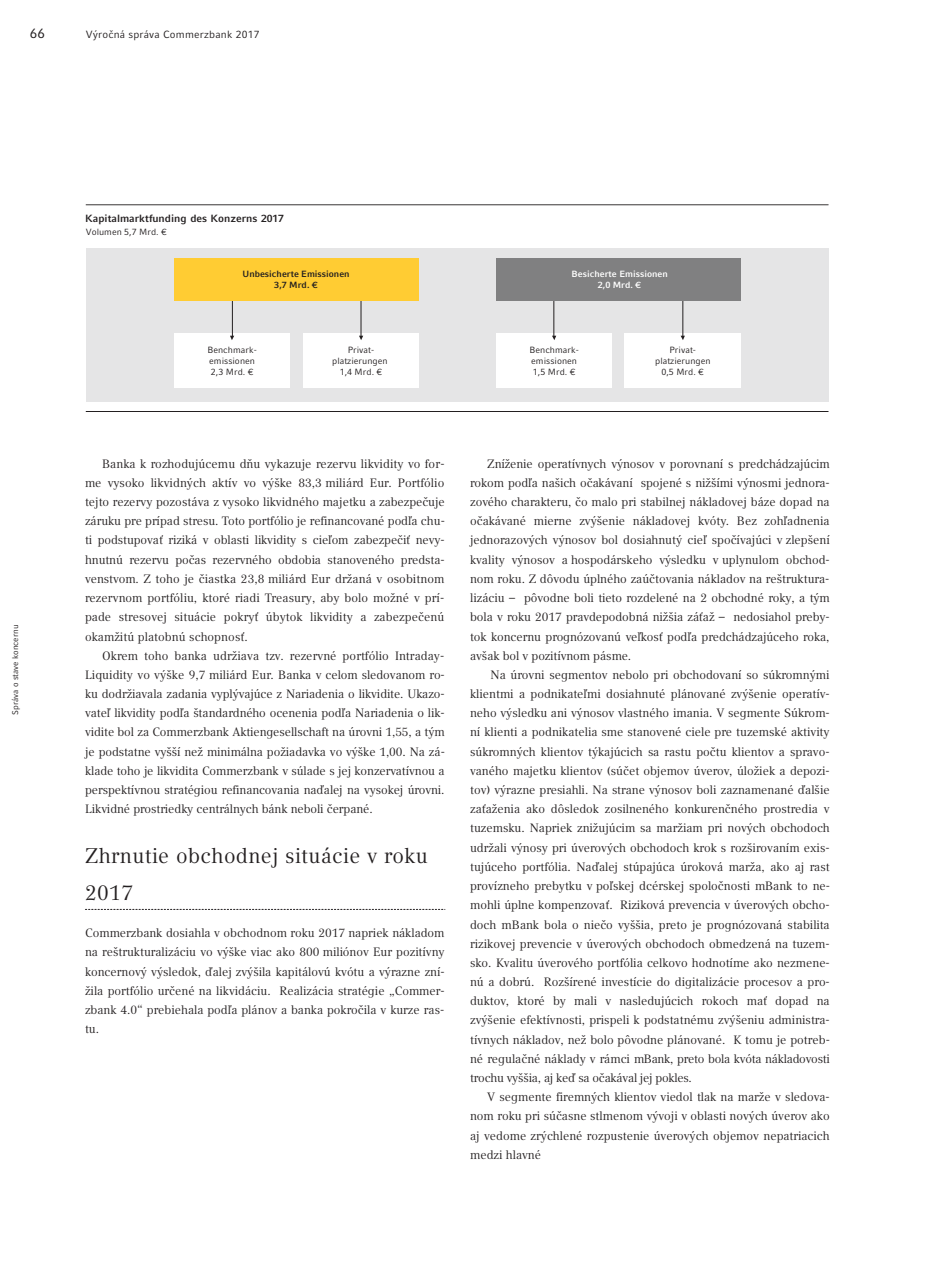
<style>
.page{position:relative;width:936px;height:1263px;background:#fff}
.page>*{position:absolute;margin:0;border:0;box-sizing:border-box;transform-origin:0 0}
.t1{font:21px/36.3px "Commerzbank Compatil Text";letter-spacing:.02em;color:#231f20}
.t2{font:13.5px "Commerzbank Compatil Fact";color:#231f20}
.t3{font:12px/19.2px "Commerzbank Compatil Text";letter-spacing:-.005em;color:#231f20;text-align:justify}
.t4{font:700 10.5px "Commerzbank Compatil Fact";letter-spacing:-.005em;color:#231f20}
.t5{font:10.5px "Commerzbank Compatil Fact";letter-spacing:.015em;color:#231f20}
.t6{font:9px/10.8px "Commerzbank Compatil Fact";letter-spacing:.005em;color:#231f20}
.t7{font:700 9px/10.8px "Commerzbank Compatil Fact";color:#231f20;text-align:center}
.t8{font:700 9px/10.8px "Commerzbank Compatil Fact";color:#fff;text-align:center}
.t9{font:8.25px "Commerzbank Compatil Fact";letter-spacing:-.005em;color:#231f20}
</style>
<div class="page">
<div style="left:86px;top:248px;width:742px;height:154px;background:#e5e5e6"></div>
<div style="left:496px;top:334px;width:116px;height:54px;background:#fff"></div>
<div style="left:624px;top:334px;width:117px;height:54px;background:#fff"></div>
<svg style="left:552px;top:336px;width:4px;height:4px"></svg>
<hr style="left:553px;top:277px;width:1px;height:60px;background:#231f20">
<hr style="left:682px;top:277px;width:1px;height:60px;background:#231f20">
<div style="left:496px;top:258px;width:245px;height:43px;background:#808081"></div>
<div style="left:174px;top:334px;width:116px;height:54px;background:#fff"></div>
<div style="left:303px;top:334px;width:116px;height:54px;background:#fff"></div>
<hr style="left:232px;top:277px;width:1px;height:60px;background:#231f20">
<hr style="left:360px;top:277px;width:1px;height:60px;background:#231f20">
<div style="left:174px;top:258px;width:245px;height:43px;background:#fc3"></div>
<hr style="left:86px;top:204px;width:742px;height:1px;background:#231f20">
<hr style="left:86px;top:411px;width:742px;height:1px;background:#231f20">
<svg style="left:85px;top:909px;width:360px;height:1px"></svg>
<p class="t2" style="left:30px;top:25px;width:17px">66</p>
<p class="t5" style="left:86px;top:28px;width:175px">Výročná správa Commerzbank 2017</p>
<p class="t9" style="left:10px;top:715px;width:92px;rotate:-90deg">Správa o stave koncernu</p>
<p class="t4" style="left:85px;top:212px;width:200px">Kapitalmarktfunding des Konzerns 2017</p>
<p class="t6" style="left:86px;top:226px;width:83px">Volumen 5,7 Mrd. €</p>
<p class="t7" style="left:242px;top:269px;width:109px">Unbesicherte Emissionen<br>3,7 Mrd. €</p>
<p class="t6" style="left:207px;top:345px;width:51px">Benchmark&shy;emissionen<br>2,3 Mrd. €</p>
<p class="t6" style="left:332px;top:345px;width:57px;text-align:center">Privat&shy;platzierungen<br>1,4 Mrd. €</p>
<p class="t8" style="left:571px;top:269px;width:98px">Besicherte Emissionen<br>2,0 Mrd. €</p>
<p class="t6" style="left:529px;top:345px;width:51px">Benchmark&shy;emissionen<br>1,5 Mrd. €</p>
<p class="t6" style="left:655px;top:345px;width:57px;text-align:center">Privat&shy;platzierungen<br>0,5 Mrd. €</p>
<p class="t3" style="left:85px;top:454px;width:361px;text-indent:17px">Banka k rozhodujúcemu dňu vykazuje rezervu likvidity vo for&shy;me vysoko likvidných aktív vo výške 83,3 miliárd Eur. Portfólio tejto rezervy pozostáva z vysoko likvidného majetku a zabezpečuje záruku pre prípad stresu. Toto portfólio je refinancované podľa chu&shy;ti podstupovať riziká v oblasti likvidity s cieľom zabezpečiť nevy&shy;hnutnú rezervu počas rezervného obdobia stanoveného predsta&shy;venstvom. Z toho je čiastka 23,8 miliárd Eur držaná v osobitnom rezervnom portfóliu, ktoré riadi Treasury, aby bolo možné v prí&shy;pade stresovej situácie pokryť úbytok likvidity a zabezpečenú okamžitú platobnú schopnosť.</p>
<p class="t3" style="left:85px;top:646px;width:361px;text-indent:17px">Okrem toho banka udržiava tzv. rezervné portfólio Intraday-Liquidity vo výške 9,7 miliárd Eur. Banka v celom sledovanom ro&shy;ku dodržiavala zadania vyplývajúce z Nariadenia o likvidite. Ukazo&shy;vateľ likvidity podľa štandardného ocenenia podľa Nariadenia o lik&shy;vidite bol za Commerzbank Aktiengesellschaft na úrovni 1,55, a tým je podstatne vyšší než minimálna požiadavka vo výške 1,00. Na zá&shy;klade toho je likvidita Commerzbank v súlade s jej konzervatívnou a perspektívnou stratégiou refinancovania naďalej na vysokej úrovni.<br>Likvidné prostriedky centrálnych bánk neboli čerpané.</p>
<h1 class="t1" style="left:85px;top:838px;width:344px">Zhrnutie obchodnej situácie v roku<br>2017</h1>
<p class="t3" style="left:85px;top:923px;width:361px">Commerzbank dosiahla v obchodnom roku 2017 napriek nákladom na reštrukturalizáciu vo výške viac ako 800 miliónov Eur pozitívny koncernový výsledok, ďalej zvýšila kapitálovú kvótu a výrazne zní&shy;žila portfólio určené na likvidáciu. Realizácia stratégie „Commer&shy;zbank 4.0“ prebiehala podľa plánov a banka pokročila v kurze ras&shy;tu.</p>
<p class="t3" style="left:470px;top:454px;width:361px;text-indent:17px">Zníženie operatívnych výnosov v porovnaní s predchádzajúcim rokom podľa našich očakávaní spojené s nižšími výnosmi jednora&shy;zového charakteru, čo malo pri stabilnej nákladovej báze dopad na očakávané mierne zvýšenie nákladovej kvóty. Bez zohľadnenia jednorazových výnosov bol dosiahnutý cieľ spočívajúci v zlepšení kvality výnosov a hospodárskeho výsledku v uplynulom obchod&shy;nom roku. Z dôvodu úplného zaúčtovania nákladov na reštruktura&shy;lizáciu – pôvodne boli tieto rozdelené na 2 obchodné roky, a tým bola v roku 2017 pravdepodobná nižšia záťaž – nedosiahol preby&shy;tok koncernu prognózovanú veľkosť podľa predchádzajúceho roka, avšak bol v pozitívnom pásme.</p>
<p class="t3" style="left:470px;top:665px;width:361px;text-indent:21px">Na úrovni segmentov nebolo pri obchodovaní so súkromnými klientmi a podnikateľmi dosiahnuté plánované zvýšenie operatív&shy;neho výsledku ani výnosov vlastného imania. V segmente Súkrom&shy;ní klienti a podnikatelia sme stanovené ciele pre tuzemské aktivity súkromných klientov týkajúcich sa rastu počtu klientov a spravo&shy;vaného majetku klientov (súčet objemov úverov, úložiek a depozi&shy;tov) výrazne presiahli. Na strane výnosov boli zaznamenané ďalšie zaťaženia ako dôsledok zosilneného konkurenčného prostredia v tuzemsku. Napriek znižujúcim sa maržiam pri nových obchodoch udržali výnosy pri úverových obchodoch krok s rozširovaním exis&shy;tujúceho portfólia. Naďalej stúpajúca úroková marža, ako aj rast provízneho prebytku v poľskej dcérskej spoločnosti mBank to ne&shy;mohli úplne kompenzovať. Riziková prevencia v úverových obcho&shy;doch mBank bola o niečo vyššia, preto je prognózovaná stabilita rizikovej prevencie v úverových obchodoch obmedzená na tuzem&shy;sko. Kvalitu úverového portfólia celkovo hodnotíme ako nezmene&shy;nú a dobrú. Rozšírené investície do digitalizácie procesov a pro&shy;duktov, ktoré by mali v nasledujúcich rokoch mať dopad na zvýšenie efektívnosti, prispeli k podstatnému zvýšeniu administra&shy;tívnych nákladov, než bolo pôvodne plánované. K tomu je potreb&shy;né regulačné náklady v rámci mBank, preto bola kvóta nákladovosti trochu vyššia, aj keď sa očakával jej pokles.</p>
<p class="t3" style="left:470px;top:1088px;width:361px;text-indent:17px">V segmente firemných klientov viedol tlak na marže v sledova&shy;nom roku pri súčasne stlmenom vývoji v oblasti nových úverov ako aj vedome zrýchlené rozpustenie úverových objemov nepatriacich medzi hlavné</p>
</div>
